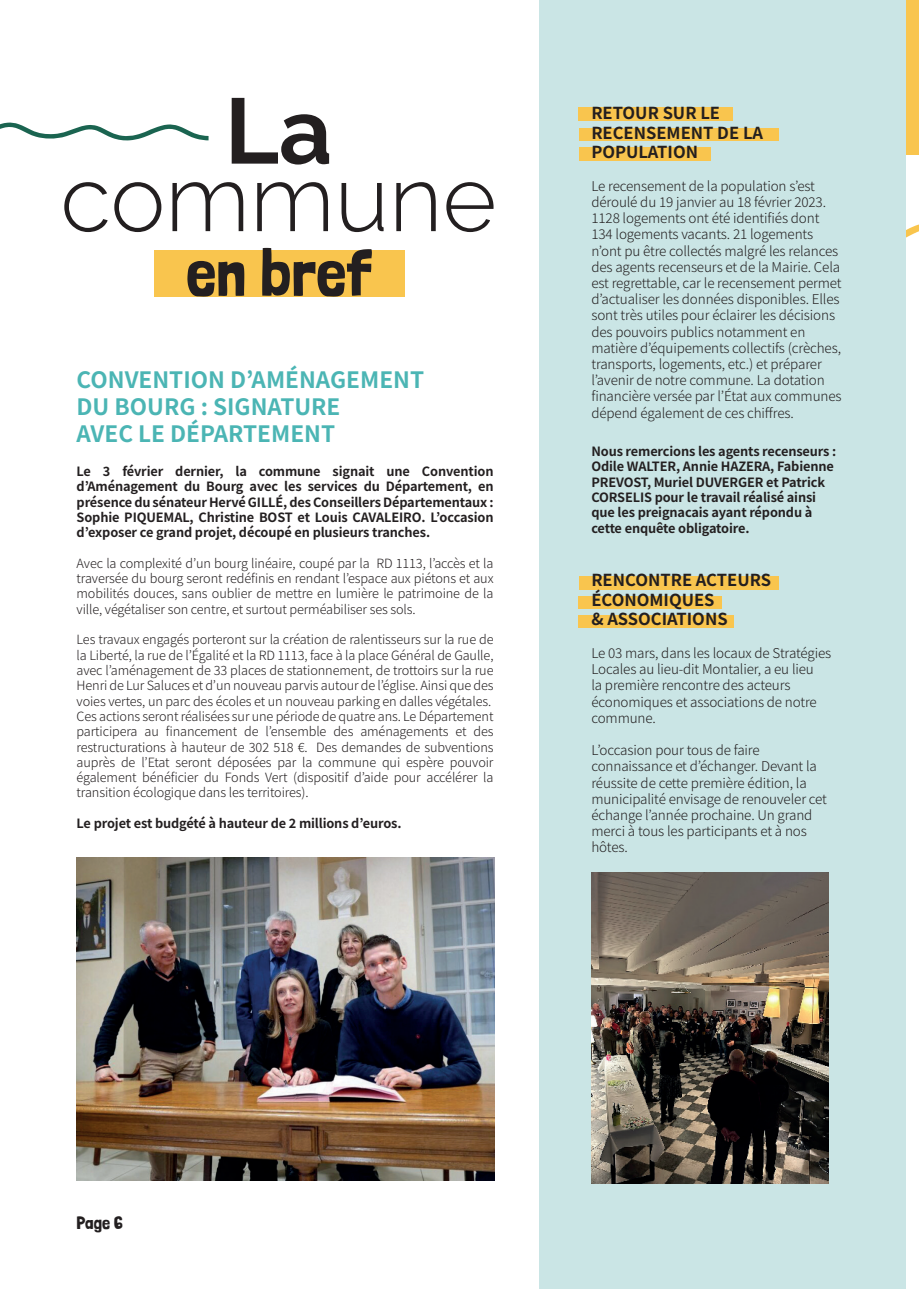
<style>
.page{position:relative;width:919px;height:1289px;background:#fff}
.page>*{position:absolute;margin:0;border:0;box-sizing:border-box;transform-origin:0 0}
.t1{font:300 92.55px "Raleway";color:#231f20}
.t2{font:700 92.55px "Raleway";color:#231f20}
.t3{font:67.5px "Londrina Solid";color:#231f20}
.t4{font:700 22.5px/27px "Noto Sans JP";color:#4bb5b4}
.t5{font:18px "Londrina Solid";color:#231f20}
.t6{font:700 16.5px/19.8px "Noto Sans JP";color:#231f20}
.t7{font:300 13.5px/16.2px "Noto Sans JP";letter-spacing:-.01em;color:#231f20}
.t8{font:300 12.75px/15.3px "Noto Sans JP";letter-spacing:-.01em;color:#231f20;text-align:justify}
.t9{font:700 12.75px/15.3px "Noto Sans JP";letter-spacing:-.01em;color:#231f20;text-align:justify}
</style>
<div class="page">
<svg style="left:905px;top:220px;width:13px;height:28px"></svg>
<div style="left:539px;top:0;width:366px;height:1288px;background:#cae5e5"></div>
<div style="left:578px;top:108px;width:155px;height:13px;background:#f9c54e"></div>
<div style="left:578px;top:576px;width:200px;height:13px;background:#f9c54e"></div>
<div style="left:578px;top:128px;width:200px;height:12px;background:#f9c54e"></div>
<div style="left:578px;top:596px;width:144px;height:13px;background:#f9c54e"></div>
<div style="left:578px;top:615px;width:155px;height:13px;background:#f9c54e"></div>
<div style="left:578px;top:147px;width:132px;height:14px;background:#f9c54e"></div>
<div style="left:154px;top:250px;width:251px;height:47px;background:#f9c54e"></div>
<svg style="left:0;top:122px;width:208px;height:19px"></svg>
<img style="left:77px;top:857px;width:417px;height:323px">
<div style="left:906px;top:0;width:12px;height:154px;background:#f9c54e"></div>
<img style="left:591px;top:872px;width:237px;height:311px">
<h1 class="t2" style="left:225px;top:57px;width:109px">La</h1>
<h1 class="t1" style="left:60px;top:125px;width:437px">commune</h1>
<h2 class="t3" style="left:186px;top:232px;width:187px">en bref</h2>
<h3 class="t4" style="left:77px;top:367px;width:349px">CONVENTION D’AMÉNAGEMENT<br>DU BOURG : SIGNATURE<br>AVEC LE DÉPARTEMENT</h3>
<p class="t9" style="left:77px;top:464px;width:418px">Le 3 février dernier, la commune signait une Convention d’Aménagement du Bourg avec les services du Département, en présence du sénateur Hervé GILLÉ, des Conseillers Départementaux :<br>Sophie PIQUEMAL, Christine BOST et Louis CAVALEIRO. L’occasion d’exposer ce grand projet, découpé en plusieurs tranches.</p>
<p class="t8" style="left:77px;top:556px;width:418px">Avec la complexité d’un bourg linéaire, coupé par la RD 1113, l’accès et la traversée du bourg seront redéfinis en rendant l’espace aux piétons et aux mobilités douces, sans oublier de mettre en lumière le patrimoine de la ville, végétaliser son centre, et surtout perméabiliser ses sols.</p>
<p class="t8" style="left:77px;top:632px;width:418px;text-align:left">Les travaux engagés porteront sur la création de ralentisseurs sur la rue de la Liberté, la rue de l’Égalité et la RD 1113, face à la place Général de Gaulle, avec l’aménagement de 33 places de stationnement, de trottoirs sur la rue Henri de Lur Saluces et d’un nouveau parvis autour de l’église. Ainsi que des voies vertes, un parc des écoles et un nouveau parking en dalles végétales.<br>Ces actions seront réalisées sur une période de quatre ans. Le Département participera au financement de l’ensemble des aménagements et des restructurations à hauteur de 302 518 €. Des demandes de subventions auprès de l’Etat seront déposées par la commune qui espère pouvoir également bénéficier du Fonds Vert (dispositif d’aide pour accélérer la transition écologique dans les territoires).</p>
<p class="t9" style="left:77px;top:816px;width:326px">Le projet est budgété à hauteur de 2 millions d’euros.</p>
<p class="t6" style="left:591px;top:103px;width:173px">RETOUR SUR LE<br>RECENSEMENT DE LA<br>POPULATION</p>
<p class="t7" style="left:591px;top:178px;width:252px">Le recensement de la population s’est déroulé du 19 janvier au 18 février 2023.<br>1128 logements ont été identifiés dont 134 logements vacants. 21 logements n’ont pu être collectés malgré les relances des agents recenseurs et de la Mairie. Cela est regrettable, car le recensement permet d’actualiser les données disponibles. Elles sont très utiles pour éclairer les décisions des pouvoirs publics notamment en matière d’équipements collectifs (crèches, transports, logements, etc.) et préparer l’avenir de notre commune. La dotation financière versée par l’État aux communes dépend également de ces chiffres.</p>
<p class="t9" style="left:591px;top:444px;width:246px;text-align:left">Nous remercions les agents recenseurs :<br>Odile WALTER, Annie HAZERA, Fabienne PREVOST, Muriel DUVERGER et Patrick CORSELIS pour le travail réalisé ainsi que les preignacais ayant répondu à cette enquête obligatoire.</p>
<p class="t6" style="left:591px;top:570px;width:181px">RENCONTRE ACTEURS<br>ÉCONOMIQUES<br>&amp; ASSOCIATIONS</p>
<p class="t7" style="left:591px;top:645px;width:241px">Le 03 mars, dans les locaux de Stratégies<br>Locales au lieu-dit Montalier, a eu lieu<br>la première rencontre des acteurs économiques et associations de notre commune.</p>
<p class="t7" style="left:591px;top:742px;width:237px">L’occasion pour tous de faire connaissance et d’échanger. Devant la réussite de cette première édition, la municipalité envisage de renouveler cet échange l’année prochaine. Un grand merci à tous les participants et à nos hôtes.</p>
<h3 class="t5" style="left:77px;top:1212px;width:48px">Page 6</h3>
</div>
